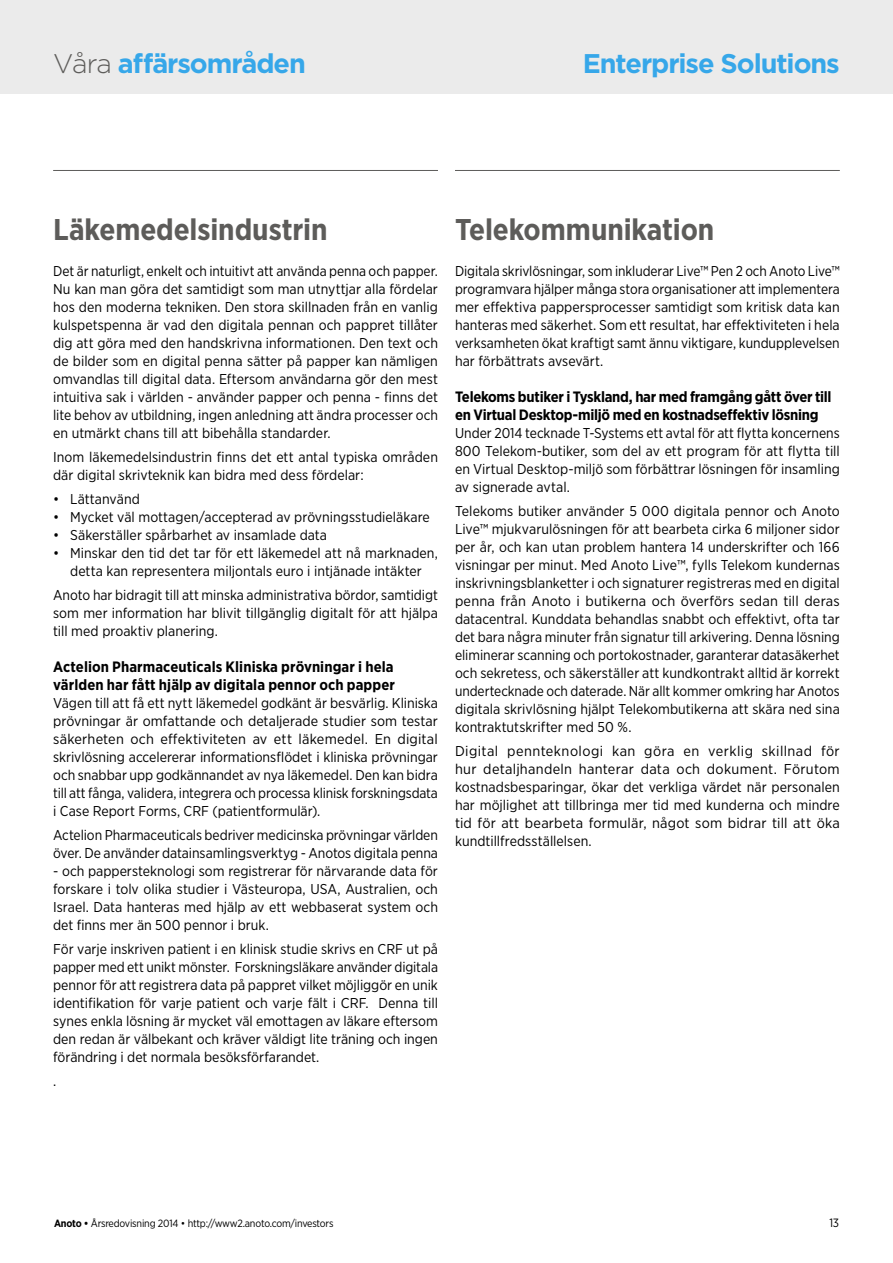
<style>
.page{position:relative;width:893px;height:1263px;background:#fff}
.page>*{position:absolute;margin:0;border:0;box-sizing:border-box;transform-origin:0 0}
.t1{font:700 30px "Gotham Narrow";letter-spacing:-.005em;color:#5d5c5a}
.t2{font:700 27px "Gotham";letter-spacing:-.04em;color:#36a7e9}
.t3{font:700 15px/18px "Gotham Narrow";letter-spacing:-.015em;color:#000}
.t4{font:700 15px/18px "Gotham Narrow";letter-spacing:.005em;color:#000}
.t5{font:14.25px/18px "Gotham Narrow";color:#000;text-align:justify}
.t6{font:12px "Gotham Narrow";color:#000}
.t7{font:10.5px "Gotham Narrow";letter-spacing:-.02em;color:#000}
.s1{font-weight:300;color:#5d5c5a}
.s2{font-weight:700}
</style>
<div class="page">
<hr style="left:53px;top:170px;width:385px;height:1px;background:#5d5c5a">
<hr style="left:455px;top:170px;width:385px;height:1px;background:#5d5c5a">
<div style="left:0;top:0;width:893px;height:94px;background:#ebebeb"></div>
<h2 class="t2" style="left:53px;top:48px;width:254px"><span class="s1">Våra</span> affärsområden</h2>
<h2 class="t2" style="left:583px;top:48px;width:259px">Enterprise Solutions</h2>
<h1 class="t1" style="left:53px;top:210px;width:276px">Läkemedelsindustrin</h1>
<p class="t5" style="left:53px;top:262px;width:386px">Det är naturligt, enkelt och intuitivt att använda penna och papper.<br>Nu kan man göra det samtidigt som man utnyttjar alla fördelar hos den moderna tekniken. Den stora skillnaden från en vanlig kulspetspenna är vad den digitala pennan och pappret tillåter dig att göra med den handskrivna informationen. Den text och de bilder som en digital penna sätter på papper kan nämligen omvandlas till digital data. Eftersom användarna gör den mest intuitiva sak i världen - använder papper och penna - finns det lite behov av utbildning, ingen anledning att ändra processer och en utmärkt chans till att bibehålla standarder.</p>
<p class="t5" style="left:53px;top:448px;width:386px">Inom läkemedelsindustrin finns det ett antal typiska områden där digital skrivteknik kan bidra med dess fördelar:</p>
<p class="t5" style="left:53px;top:490px;width:88px">• Lättanvänd</p>
<p class="t5" style="left:53px;top:508px;width:378px">• Mycket väl mottagen/accepterad av prövningsstudieläkare</p>
<p class="t5" style="left:53px;top:526px;width:275px">• Säkerställer spårbarhet av insamlade data</p>
<p class="t5" style="left:53px;top:544px;width:386px;text-align:center">• Minskar den tid det tar för ett läkemedel att nå marknaden, detta kan representera miljontals euro i intjänade intäkter</p>
<p class="t5" style="left:53px;top:586px;width:386px">Anoto har bidragit till att minska administrativa bördor, samtidigt som mer information har blivit tillgänglig digitalt för att hjälpa till med proaktiv planering.</p>
<p class="t4" style="left:53px;top:658px;width:343px">Actelion Pharmaceuticals Kliniska prövningar i hela världen har fått hjälp av digitala pennor och papper</p>
<p class="t5" style="left:53px;top:694px;width:386px">Vägen till att få ett nytt läkemedel godkänt är besvärlig. Kliniska prövningar är omfattande och detaljerade studier som testar säkerheten och effektiviteten av ett läkemedel. En digital skrivlösning accelererar informationsflödet i kliniska prövningar och snabbar upp godkännandet av nya läkemedel. Den kan bidra till att fånga, validera, integrera och processa klinisk forskningsdata i Case Report Forms, CRF (patientformulär).</p>
<p class="t5" style="left:53px;top:826px;width:386px">Actelion Pharmaceuticals bedriver medicinska prövningar världen över. De använder datainsamlingsverktyg - Anotos digitala penna</p>
<p class="t5" style="left:53px;top:862px;width:386px">- och pappersteknologi som registrerar för närvarande data för forskare i tolv olika studier i Västeuropa, USA, Australien, och Israel. Data hanteras med hjälp av ett webbaserat system och det finns mer än 500 pennor i bruk.</p>
<p class="t5" style="left:53px;top:940px;width:386px">För varje inskriven patient i en klinisk studie skrivs en CRF ut på papper med ett unikt mönster. Forskningsläkare använder digitala pennor för att registrera data på pappret vilket möjliggör en unik identifikation för varje patient och varje fält i CRF. Denna till synes enkla lösning är mycket väl emottagen av läkare eftersom den redan är välbekant och kräver väldigt lite träning och ingen förändring i det normala besöksförfarandet.</p>
<p class="t5" style="left:53px;top:1072px;width:5px">.</p>
<h1 class="t1" style="left:455px;top:210px;width:261px">Telekommunikation</h1>
<p class="t5" style="left:455px;top:262px;width:386px">Digitala skrivlösningar, som inkluderar Live™ Pen 2 och Anoto Live™ programvara hjälper många stora organisationer att implementera mer effektiva pappersprocesser samtidigt som kritisk data kan hanteras med säkerhet. Som ett resultat, har effektiviteten i hela verksamheten ökat kraftigt samt ännu viktigare, kundupplevelsen har förbättrats avsevärt.</p>
<p class="t3" style="left:455px;top:388px;width:378px">Telekoms butiker i Tyskland, har med framgång gått över till en Virtual Desktop-miljö med en kostnadseffektiv lösning</p>
<p class="t5" style="left:455px;top:424px;width:386px">Under 2014 tecknade T-Systems ett avtal för att flytta koncernens 800 Telekom-butiker, som del av ett program för att flytta till en Virtual Desktop-miljö som förbättrar lösningen för insamling av signerade avtal.</p>
<p class="t5" style="left:455px;top:502px;width:386px">Telekoms butiker använder 5 000 digitala pennor och Anoto Live™ mjukvarulösningen för att bearbeta cirka 6 miljoner sidor per år, och kan utan problem hantera 14 underskrifter och 166 visningar per minut. Med Anoto Live™, fylls Telekom kundernas inskrivningsblanketter i och signaturer registreras med en digital penna från Anoto i butikerna och överförs sedan till deras datacentral. Kunddata behandlas snabbt och effektivt, ofta tar det bara några minuter från signatur till arkivering. Denna lösning eliminerar scanning och portokostnader, garanterar datasäkerhet och sekretess, och säkerställer att kundkontrakt alltid är korrekt undertecknade och daterade. När allt kommer omkring har Anotos digitala skrivlösning hjälpt Telekombutikerna att skära ned sina kontraktutskrifter med 50 %.</p>
<p class="t5" style="left:455px;top:742px;width:386px">Digital pennteknologi kan göra en verklig skillnad för hur detaljhandeln hanterar data och dokument. Förutom kostnadsbesparingar, ökar det verkliga värdet när personalen har möjlighet att tillbringa mer tid med kunderna och mindre tid för att bearbeta formulär, något som bidrar till att öka kundtillfredsställelsen.</p>
<p class="t7" style="left:54px;top:1216px;width:281px"><span class="s2">Anoto •</span> Årsredovisning 2014 • http://www2.anoto.com/investors</p>
<p class="t6" style="left:829px;top:1215px;width:11px">13</p>
</div>
